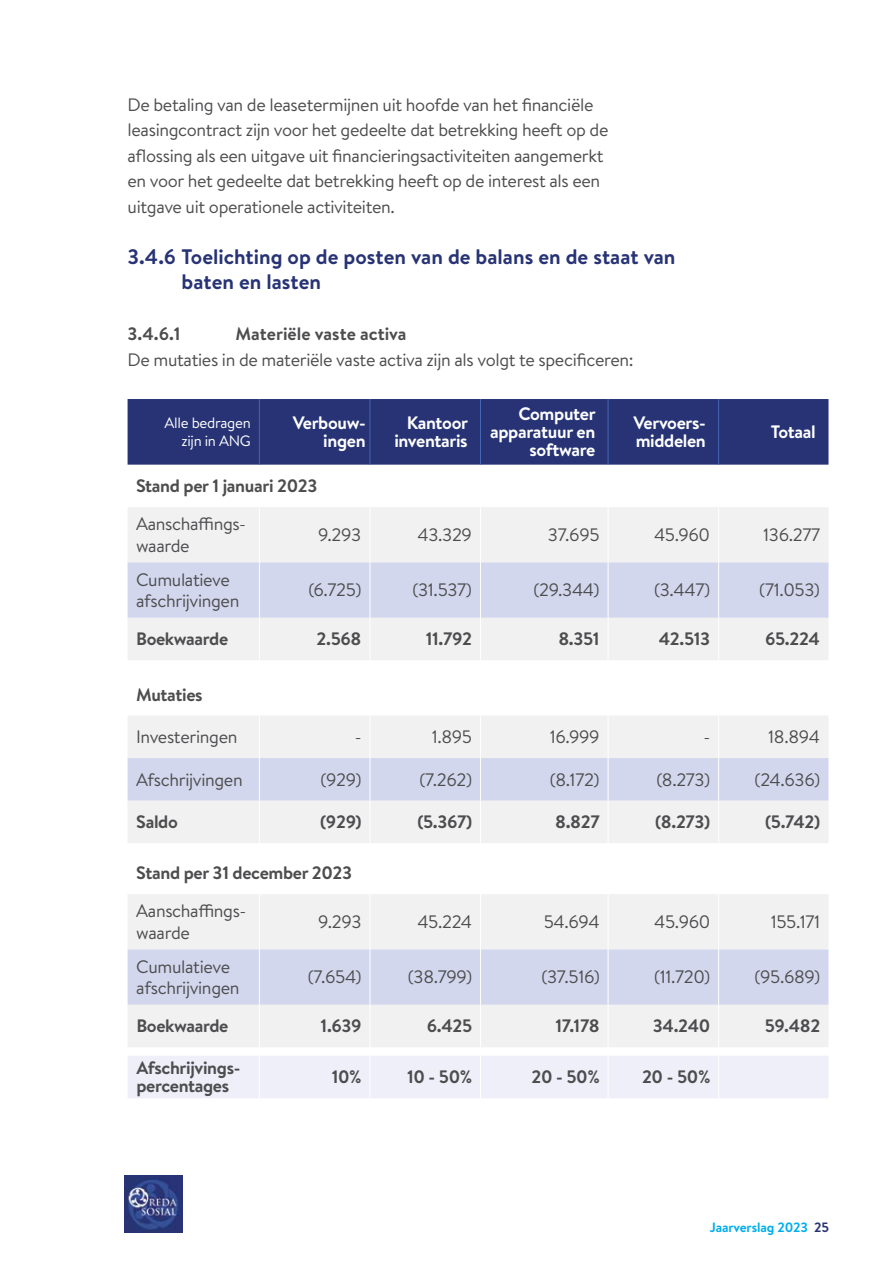
<style>
.page{position:relative;width:893px;height:1263px;background:#fff}
.page>*{position:absolute;margin:0;border:0;box-sizing:border-box;transform-origin:0 0}
.t1{font:700 21px/25.5px "Brandon Text";color:#273375}
.t2{font:18px/25.5px "Brandon Text";letter-spacing:-.02em;color:#4d4d4f}
.t3{font:700 18px/18px "Brandon Text";letter-spacing:-.02em;color:#4d4d4f}
.t4{font:700 18px/18px "Brandon Text";letter-spacing:-.02em;color:#fff;text-align:right}
.t5{font:700 18px "Brandon Text";color:#4d4d4f}
.t6{font:15px/18px "Brandon Text";letter-spacing:-.02em;color:#fff;text-align:right}
.t7{font:700 13.5px "Brandon Text";letter-spacing:-.01em;color:#00aeef}
.s1{color:#273375}
</style>
<div class="page">
<div style="left:125px;top:1175px;width:58px;height:58px;background:#273375"></div>
<img style="left:127px;top:1179px;width:52px;height:50px">
<div style="left:128px;top:399px;width:700px;height:66px;background:#273375"></div>
<svg style="left:128px;top:507px;width:700px;height:540px;fill:#f1f1f2"></svg>
<svg style="left:128px;top:562px;width:700px;height:238px"></svg>
<div style="left:128px;top:949px;width:700px;height:56px;background:#d3d7ed"></div>
<hr style="left:259px;top:618px;width:1px;height:42px;background:#fff">
<hr style="left:370px;top:618px;width:1px;height:42px;background:#fff">
<hr style="left:259px;top:800px;width:1px;height:43px;background:#fff">
<hr style="left:370px;top:800px;width:1px;height:43px;background:#fff">
<hr style="left:259px;top:399px;width:1px;height:66px;background:#4566b0">
<hr style="left:370px;top:399px;width:1px;height:66px;background:#4566b0">
<hr style="left:480px;top:399px;width:1px;height:66px;background:#4566b0">
<hr style="left:259px;top:715px;width:1px;height:43px;background:#fff">
<hr style="left:370px;top:715px;width:1px;height:43px;background:#fff">
<hr style="left:480px;top:715px;width:1px;height:43px;background:#fff">
<hr style="left:608px;top:715px;width:1px;height:43px;background:#fff">
<hr style="left:259px;top:758px;width:1px;height:42px;background:#fff">
<hr style="left:370px;top:758px;width:1px;height:42px;background:#fff">
<hr style="left:480px;top:758px;width:1px;height:42px;background:#fff">
<hr style="left:608px;top:758px;width:1px;height:42px;background:#fff">
<hr style="left:259px;top:507px;width:1px;height:55px;background:#fff">
<hr style="left:370px;top:507px;width:1px;height:55px;background:#fff">
<hr style="left:480px;top:507px;width:1px;height:55px;background:#fff">
<hr style="left:608px;top:507px;width:1px;height:55px;background:#fff">
<hr style="left:259px;top:562px;width:1px;height:56px;background:#fff">
<hr style="left:370px;top:562px;width:1px;height:56px;background:#fff">
<hr style="left:480px;top:562px;width:1px;height:56px;background:#fff">
<hr style="left:608px;top:562px;width:1px;height:56px;background:#fff">
<hr style="left:259px;top:894px;width:1px;height:55px;background:#fff">
<hr style="left:370px;top:894px;width:1px;height:55px;background:#fff">
<hr style="left:480px;top:894px;width:1px;height:55px;background:#fff">
<hr style="left:608px;top:894px;width:1px;height:55px;background:#fff">
<hr style="left:259px;top:949px;width:1px;height:56px;background:#fff">
<hr style="left:370px;top:949px;width:1px;height:56px;background:#fff">
<hr style="left:480px;top:949px;width:1px;height:56px;background:#fff">
<hr style="left:608px;top:949px;width:1px;height:56px;background:#fff">
<hr style="left:259px;top:1005px;width:1px;height:42px;background:#fff">
<hr style="left:370px;top:1005px;width:1px;height:42px;background:#fff">
<hr style="left:480px;top:1005px;width:1px;height:42px;background:#fff">
<hr style="left:608px;top:1005px;width:1px;height:42px;background:#fff">
<hr style="left:718px;top:507px;width:1px;height:55px;background:#fff">
<hr style="left:718px;top:562px;width:1px;height:56px;background:#fff">
<hr style="left:718px;top:715px;width:1px;height:43px;background:#fff">
<hr style="left:718px;top:758px;width:1px;height:42px;background:#fff">
<hr style="left:718px;top:894px;width:1px;height:55px;background:#fff">
<hr style="left:718px;top:949px;width:1px;height:56px;background:#fff">
<hr style="left:718px;top:1005px;width:1px;height:42px;background:#fff">
<div style="left:128px;top:1056px;width:700px;height:42px;background:#eeeff8"></div>
<hr style="left:608px;top:1056px;width:1px;height:42px;background:#fff">
<hr style="left:718px;top:1056px;width:1px;height:42px;background:#fff">
<hr style="left:608px;top:399px;width:1px;height:66px;background:#4566b0">
<hr style="left:718px;top:399px;width:1px;height:66px;background:#4566b0">
<hr style="left:480px;top:618px;width:1px;height:42px;background:#fff">
<hr style="left:608px;top:618px;width:1px;height:42px;background:#fff">
<hr style="left:718px;top:618px;width:1px;height:42px;background:#fff">
<hr style="left:480px;top:800px;width:1px;height:43px;background:#fff">
<hr style="left:608px;top:800px;width:1px;height:43px;background:#fff">
<hr style="left:718px;top:800px;width:1px;height:43px;background:#fff">
<p class="t2" style="left:128px;top:91px;width:482px">De betaling van de leasetermijnen uit hoofde van het financiële leasingcontract zijn voor het gedeelte dat betrekking heeft op de aflossing als een uitgave uit financieringsactiviteiten aangemerkt en voor het gedeelte dat betrekking heeft op de interest als een uitgave uit operationele activiteiten.</p>
<p class="t1" style="left:182px;top:243px;width:495px;text-indent:-54px">3.4.6 Toelichting op de posten van de balans en de staat van baten en lasten</p>
<p class="t3" style="left:128px;top:324px;width:54px">3.4.6.1</p>
<p class="t5" style="left:236px;top:321px;width:173px">Materiële vaste activa</p>
<p class="t2" style="left:128px;top:346px;width:508px">De mutaties in de materiële vaste activa zijn als volgt te specificeren:</p>
<p class="t6" style="left:165px;top:413px;width:88px">Alle bedragen zijn in ANG</p>
<p class="t4" style="left:293px;top:413px;width:75px">Verbouw&shy;ingen</p>
<p class="t4" style="left:394px;top:413px;width:75px">Kantoor inventaris</p>
<p class="t4" style="left:490px;top:404px;width:107px">Computer apparatuur en software</p>
<p class="t4" style="left:633px;top:413px;width:74px;text-align:left">Vervoers&shy;middelen</p>
<p class="t4" style="left:771px;top:422px;width:46px">Totaal</p>
<p class="t3" style="left:136px;top:477px;width:183px">Stand per 1 januari 2023</p>
<p class="t2" style="left:136px;top:513px;width:112px;line-height:21.6px">Aanschaffings&shy;waarde</p>
<p class="t2" style="left:318px;top:521px;width:45px">9.293</p>
<p class="t2" style="left:417px;top:521px;width:56px">43.329</p>
<p class="t2" style="left:548px;top:521px;width:53px">37.695</p>
<p class="t2" style="left:654px;top:521px;width:58px">45.960</p>
<p class="t2" style="left:763px;top:521px;width:58px">136.277</p>
<p class="t2" style="left:136px;top:568px;width:105px;line-height:21.6px">Cumulatieve afschrijvingen</p>
<p class="t2" style="left:308px;top:577px;width:55px">(6.725)</p>
<p class="t2" style="left:412px;top:577px;width:61px">(31.537)</p>
<p class="t2" style="left:533px;top:577px;width:68px">(29.344)</p>
<p class="t2" style="left:654px;top:577px;width:58px">(3.447)</p>
<p class="t2" style="left:759px;top:577px;width:62px">(71.053)</p>
<p class="t3" style="left:136px;top:630px;width:94px">Boekwaarde</p>
<p class="t3" style="left:317px;top:630px;width:46px">2.568</p>
<p class="t3" style="left:426px;top:630px;width:48px">11.792</p>
<p class="t3" style="left:558px;top:630px;width:43px">8.351</p>
<p class="t3" style="left:659px;top:630px;width:53px">42.513</p>
<p class="t3" style="left:765px;top:630px;width:57px">65.224</p>
<p class="t3" style="left:136px;top:685px;width:68px">Mutaties</p>
<p class="t2" style="left:136px;top:723px;width:103px">Investeringen</p>
<p class="t2" style="left:355px;top:723px;width:8px">-</p>
<p class="t2" style="left:432px;top:723px;width:42px">1.895</p>
<p class="t2" style="left:550px;top:723px;width:52px">16.999</p>
<p class="t2" style="left:703px;top:723px;width:8px">-</p>
<p class="t2" style="left:768px;top:723px;width:53px">18.894</p>
<p class="t2" style="left:136px;top:766px;width:108px">Afschrijvingen</p>
<p class="t2" style="left:320px;top:766px;width:43px">(929)</p>
<p class="t2" style="left:419px;top:766px;width:54px">(7.262)</p>
<p class="t2" style="left:550px;top:766px;width:51px">(8.172)</p>
<p class="t2" style="left:656px;top:766px;width:55px">(8.273)</p>
<p class="t2" style="left:755px;top:766px;width:67px">(24.636)</p>
<p class="t3" style="left:136px;top:812px;width:43px">Saldo</p>
<p class="t3" style="left:320px;top:812px;width:43px">(929)</p>
<p class="t3" style="left:417px;top:812px;width:56px">(5.367)</p>
<p class="t3" style="left:555px;top:812px;width:46px">8.827</p>
<p class="t3" style="left:655px;top:812px;width:57px">(8.273)</p>
<p class="t3" style="left:765px;top:812px;width:57px">(5.742)</p>
<p class="t3" style="left:136px;top:863px;width:217px">Stand per 31 december 2023</p>
<p class="t2" style="left:136px;top:900px;width:112px;line-height:21.6px">Aanschaffings&shy;waarde</p>
<p class="t2" style="left:318px;top:908px;width:45px">9.293</p>
<p class="t2" style="left:417px;top:908px;width:56px">45.224</p>
<p class="t2" style="left:544px;top:908px;width:58px">54.694</p>
<p class="t2" style="left:654px;top:908px;width:58px">45.960</p>
<p class="t2" style="left:771px;top:908px;width:51px">155.171</p>
<p class="t2" style="left:136px;top:955px;width:105px;line-height:21.6px">Cumulatieve afschrijvingen</p>
<p class="t2" style="left:308px;top:964px;width:55px">(7.654)</p>
<p class="t2" style="left:408px;top:964px;width:66px">(38.799)</p>
<p class="t2" style="left:541px;top:964px;width:60px">(37.516)</p>
<p class="t2" style="left:654px;top:964px;width:58px">(11.720)</p>
<p class="t2" style="left:754px;top:964px;width:67px">(95.689)</p>
<p class="t3" style="left:136px;top:1017px;width:94px">Boekwaarde</p>
<p class="t3" style="left:321px;top:1017px;width:43px">1.639</p>
<p class="t3" style="left:427px;top:1017px;width:47px">6.425</p>
<p class="t3" style="left:555px;top:1017px;width:46px">17.178</p>
<p class="t3" style="left:653px;top:1017px;width:59px">34.240</p>
<p class="t3" style="left:765px;top:1017px;width:57px">59.482</p>
<p class="t3" style="left:136px;top:1059px;width:106px">Afschrijvings&shy;percentages</p>
<p class="t3" style="left:332px;top:1068px;width:32px">10%</p>
<p class="t3" style="left:407px;top:1068px;width:67px">10 - 50%</p>
<p class="t3" style="left:531px;top:1068px;width:70px">20 - 50%</p>
<p class="t3" style="left:642px;top:1068px;width:70px">20 - 50%</p>
<p class="t7" style="left:710px;top:1217px;width:121px">Jaarverslag 2023 <span class="s1">25</span></p>
</div>
